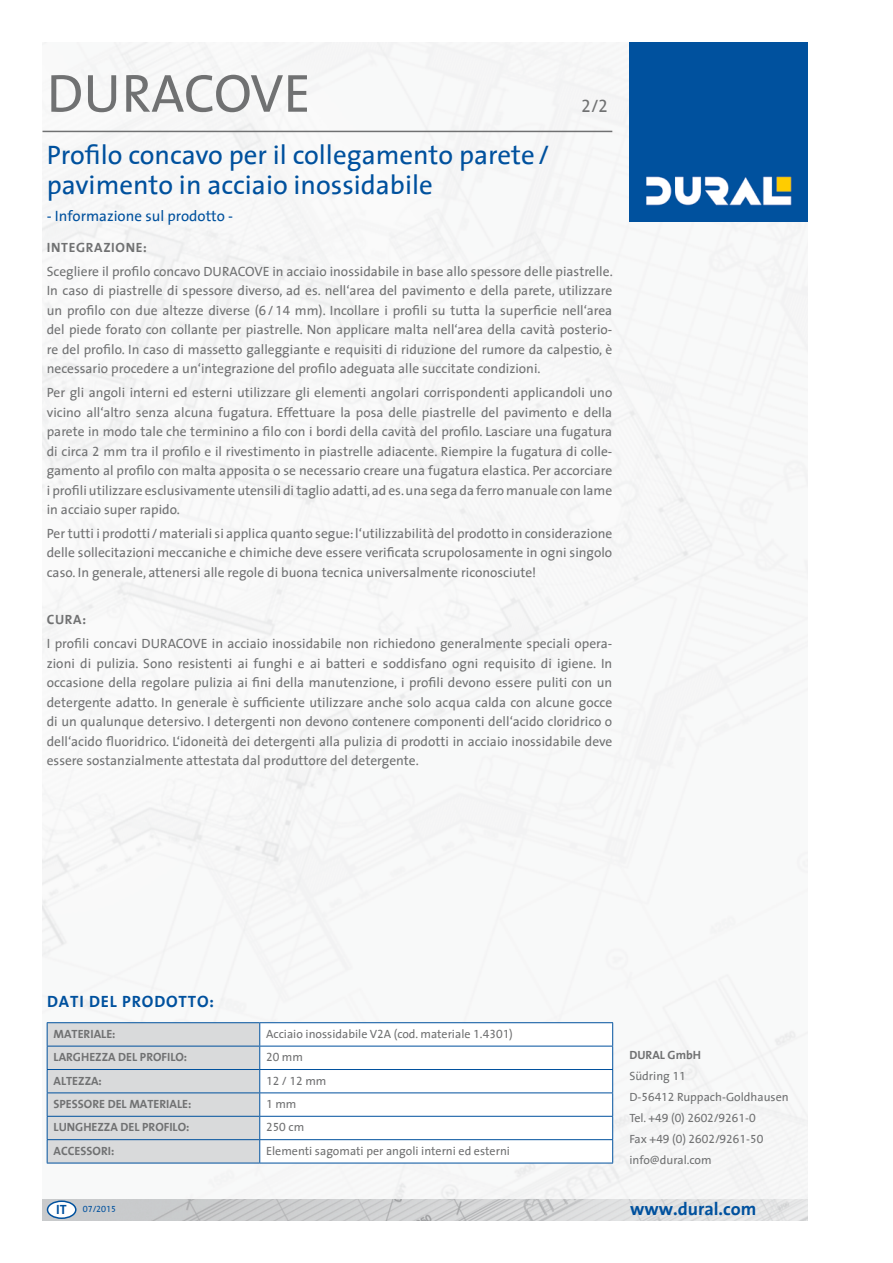
<style>
.page{position:relative;width:893px;height:1263px;background:#fff}
.page>*{position:absolute;margin:0;border:0;box-sizing:border-box;transform-origin:0 0}
.t1{font:54px "Dural The Sans";letter-spacing:-.005em;color:#707172}
.t2{font:27px/30px "Dural The Sans";color:#00519e}
.t3{font:700 18px "Dural The Sans";color:#00519e}
.t4{font:18px "Dural The Sans";color:#707172}
.t5{font:700 16.5px "Dural The Sans";letter-spacing:.05em;color:#00519e}
.t6{font:15px "Dural The Sans";color:#00519e}
.t7{font:13.5px/19.5px "Dural The Sans";color:#707172;text-align:justify}
.t8{font:700 13.5px "Dural The Sans";letter-spacing:.05em;color:#707172}
.t9{font:12px/21px "Dural The Sans";color:#707172}
.t10{font:700 12px "Dural The Sans";color:#707172}
.t11{font:9px "Dural The Sans";color:#00519e}
.s1{font-weight:700;font-size:13.5px}
</style>
<div class="page">
<img style="left:43px;top:43px;width:765px;height:1156px">
<img style="left:43px;top:1199px;width:765px;height:21px">
<img style="left:629px;top:43px;width:179px;height:178px">
<div style="left:48px;top:1201px;width:28px;height:17px;background:#fff;border-radius:50%"></div>
<div style="left:47px;top:1200px;width:30px;height:19px;border:2px solid #00519e;border-radius:50%"></div>
<hr style="left:43px;top:131px;width:569px;height:1px;background:#707172">
<svg style="left:260px;top:1023px;width:352px;height:140px"></svg>
<hr style="left:47px;top:1022px;width:213px;height:1px;background:#00519e">
<hr style="left:260px;top:1022px;width:353px;height:1px;background:#00519e">
<hr style="left:260px;top:1046px;width:353px;height:1px;background:#00519e">
<hr style="left:260px;top:1069px;width:353px;height:1px;background:#00519e">
<hr style="left:260px;top:1092px;width:353px;height:1px;background:#00519e">
<hr style="left:260px;top:1116px;width:353px;height:1px;background:#00519e">
<hr style="left:260px;top:1139px;width:353px;height:1px;background:#00519e">
<svg style="left:47px;top:1023px;width:213px;height:140px;background:#ced3d8"></svg>
<svg style="left:612px;top:1023px;width:1px;height:140px"></svg>
<hr style="left:47px;top:1163px;width:213px;height:1px;background:#00519e">
<hr style="left:260px;top:1163px;width:353px;height:1px;background:#00519e">
<h1 class="t1" style="left:47px;top:48px;width:265px">DURACOVE</h1>
<h2 class="t2" style="left:47px;top:139px;width:504px">Profilo concavo per il collegamento parete/ pavimento in acciaio inossidabile</h2>
<p class="t6" style="left:47px;top:204px;width:188px">- Informazione sul prodotto -</p>
<h3 class="t4" style="left:581px;top:91px;width:29px">2/2</h3>
<p class="t8" style="left:47px;top:236px;width:102px">INTEGRAZIONE:</p>
<p class="t7" style="left:47px;top:261px;width:568px">Scegliere il profilo concavo DURACOVE in acciaio inossidabile in base allo spessore delle piastrelle.<br>In caso di piastrelle di spessore diverso, ad es. nell‘area del pavimento e della parete, utilizzare un profilo con due altezze diverse (6/14 mm). Incollare i profili su tutta la superficie nell‘area del piede forato con collante per piastrelle. Non applicare malta nell‘area della cavità posterio&shy;re del profilo. In caso di massetto galleggiante e requisiti di riduzione del rumore da calpestio, è necessario procedere a un‘integrazione del profilo adeguata alle succitate condizioni.</p>
<p class="t7" style="left:47px;top:382px;width:567px">Per gli angoli interni ed esterni utilizzare gli elementi angolari corrispondenti applicandoli uno vicino all‘altro senza alcuna fugatura. Effettuare la posa delle piastrelle del pavimento e della parete in modo tale che terminino a filo con i bordi della cavità del profilo. Lasciare una fugatura di circa 2 mm tra il profilo e il rivestimento in piastrelle adiacente. Riempire la fugatura di colle&shy;gamento al profilo con malta apposita o se necessario creare una fugatura elastica. Per accorciare i profili utilizzare esclusivamente utensili di taglio adatti, ad es. una sega da ferro manuale con lame in acciaio super rapido.</p>
<p class="t7" style="left:47px;top:523px;width:567px">Per tutti i prodotti /materiali si applica quanto segue: l‘utilizzabilità del prodotto in considerazione delle sollecitazioni meccaniche e chimiche deve essere verificata scrupolosamente in ogni singolo caso. In generale, attenersi alle regole di buona tecnica universalmente riconosciute!</p>
<p class="t8" style="left:47px;top:609px;width:41px">CURA:</p>
<p class="t7" style="left:47px;top:633px;width:567px">I profili concavi DURACOVE in acciaio inossidabile non richiedono generalmente speciali opera&shy;zioni di pulizia. Sono resistenti ai funghi e ai batteri e soddisfano ogni requisito di igiene. In occasione della regolare pulizia ai fini della manutenzione, i profili devono essere puliti con un detergente adatto. In generale è sufficiente utilizzare anche solo acqua calda con alcune gocce di un qualunque detersivo. I detergenti non devono contenere componenti dell‘acido cloridrico o dell‘acido fluoridrico. L‘idoneità dei detergenti alla pulizia di prodotti in acciaio inossidabile deve essere sostanzialmente attestata dal produttore del detergente.</p>
<p class="t5" style="left:47px;top:988px;width:168px">DATI DEL PRODOTTO:</p>
<p class="t10" style="left:54px;top:1024px;width:64px">MATERIALE:</p>
<p class="t9" style="left:266px;top:1023px;width:248px">Acciaio inossidabile V2A (cod. materiale 1.4301)</p>
<p class="t10" style="left:54px;top:1047px;width:135px">LARGHEZZA DEL PROFILO:</p>
<p class="t9" style="left:266px;top:1046px;width:38px">20 mm</p>
<p class="t10" style="left:54px;top:1070px;width:50px">ALTEZZA:</p>
<p class="t9" style="left:266px;top:1070px;width:62px">12 / 12 mm</p>
<p class="t10" style="left:54px;top:1094px;width:139px">SPESSORE DEL MATERIALE:</p>
<p class="t9" style="left:266px;top:1093px;width:32px">1 mm</p>
<p class="t10" style="left:54px;top:1117px;width:137px">LUNGHEZZA DEL PROFILO:</p>
<p class="t9" style="left:266px;top:1116px;width:40px">250 cm</p>
<p class="t10" style="left:54px;top:1141px;width:62px">ACCESSORI:</p>
<p class="t9" style="left:266px;top:1140px;width:245px">Elementi sagomati per angoli interni ed esterni</p>
<p class="t10" style="left:629px;top:1045px;width:73px">DURAL GmbH</p>
<p class="t9" style="left:629px;top:1065px;width:161px">Südring 11<br>D-56412 Ruppach-Goldhausen<br>Tel. +49 (0) 2602/9261-0<br>Fax +49 (0) 2602/9261-50 info@dural.com</p>
<p class="t11" style="left:56px;top:1201px;width:61px"><span class="s1">IT</span> 07/2015</p>
<h3 class="t3" style="left:630px;top:1194px;width:128px">www.dural.com</h3>
</div>
